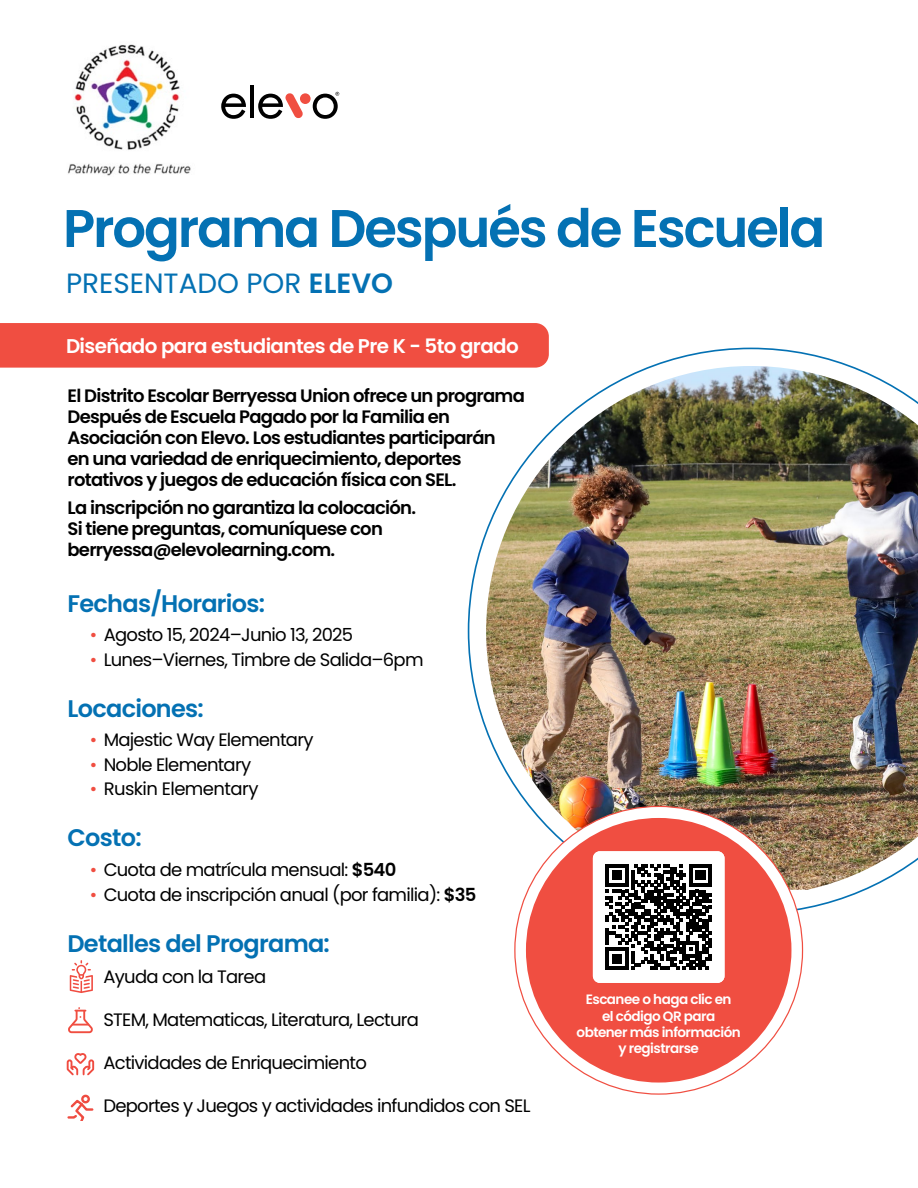
<style>
.page{position:relative;width:918px;height:1188px;background:#fff}
.page>*{position:absolute;margin:0;border:0;box-sizing:border-box;transform-origin:0 0}
.t1{font:600 52.95px "Poppins";letter-spacing:-.04em;color:#0471b3}
.t2{font:27.9px "Poppins";color:#0471b3}
.t3{font:600 24px "Poppins";letter-spacing:-.03em;color:#0471b3}
.t4{font:600 19.95px "Poppins";letter-spacing:-.03em;color:#fff}
.t5{font:18px "Poppins";letter-spacing:-.04em;color:#000}
.t6{font:600 18px/21px "Poppins";letter-spacing:-.04em;color:#000}
.t7{font:600 13.65px/16.4px "Poppins";letter-spacing:-.04em;color:#fff;text-align:center}
.s1{font-weight:600}
.s2{color:#f04e41}
</style>
<div class="page">
<svg style="left:468px;top:348px;width:398px;height:566px"></svg>
<img style="left:486px;top:366px;width:432px;height:524px">
<div style="left:515px;top:806px;width:288px;height:288px;background:#fff;border-radius:50%"></div>
<div style="left:526px;top:818px;width:265px;height:265px;background:#f04e41;border-radius:50%"></div>
<div style="left:593px;top:851px;width:132px;height:132px;background:#fff;border-radius:7px"></div>
<svg style="left:606px;top:864px;width:106px;height:106px"></svg>
<div style="left:300px;top:93px;width:11px;height:11px;background:#f04e41;border-radius:50%"></div>
<hr style="left:250px;top:85px;width:4px;height:33px;background:#000">
<svg style="left:221px;top:94px;width:25px;height:25px"></svg>
<svg style="left:258px;top:93px;width:45px;height:26px"></svg>
<svg style="left:313px;top:92px;width:26px;height:27px"></svg>
<div style="left:0;top:323px;width:549px;height:45px;background:#f04e41"></div>
<svg style="left:68px;top:1008px;width:25px;height:25px"></svg>
<div style="left:81px;top:1095px;width:9px;height:8px;border:2px solid #ef4c41;border-radius:50%"></div>
<svg style="left:67px;top:1098px;width:27px;height:23px"></svg>
<img style="left:67px;top:44px;width:124px;height:132px">
<svg style="left:67px;top:1053px;width:27px;height:22px"></svg>
<svg style="left:70px;top:960px;width:23px;height:33px"></svg>
<h1 class="t1" style="left:63px;top:198px;width:764px">Programa Después de Escuela</h1>
<h2 class="t2" style="left:66px;top:267px;width:329px">PRESENTADO POR <span class="s1">ELEVO</span></h2>
<p class="t4" style="left:66px;top:334px;width:454px">Diseñado para estudiantes de Pre K - 5to grado</p>
<p class="t6" style="left:68px;top:385px;width:459px">El Distrito Escolar Berryessa Union ofrece un programa Después de Escuela Pagado por la Familia en Asociación con Elevo. Los estudiantes participarán<br>en una variedad de enriquecimiento, deportes rotativos y juegos de educación física con SEL.</p>
<p class="t6" style="left:68px;top:497px;width:350px">La inscripción no garantiza la colocación.<br>Si tiene preguntas, comuníquese con berryessa@elevolearning.com.</p>
<h3 class="t3" style="left:68px;top:589px;width:199px">Fechas/Horarios:</h3>
<p class="t5" style="left:90px;top:624px;width:265px"><span class="s2">•</span> Agosto 15, 2024–Junio 13, 2025</p>
<p class="t5" style="left:90px;top:649px;width:335px"><span class="s2">•</span> Lunes–Viernes, Timbre de Salida–6pm</p>
<h3 class="t3" style="left:68px;top:695px;width:138px">Locaciones:</h3>
<p class="t5" style="left:90px;top:730px;width:225px"><span class="s2">•</span> Majestic Way Elementary</p>
<p class="t5" style="left:90px;top:755px;width:163px"><span class="s2">•</span> Noble Elementary</p>
<p class="t5" style="left:90px;top:778px;width:170px"><span class="s2">•</span> Ruskin Elementary</p>
<h3 class="t3" style="left:68px;top:824px;width:76px">Costo:</h3>
<p class="t5" style="left:90px;top:859px;width:308px"><span class="s2">•</span> Cuota de matrícula mensual: <span class="s1">$540</span></p>
<p class="t5" style="left:90px;top:884px;width:388px"><span class="s2">•</span> Cuota de inscripción anual (por familia): <span class="s1">$35</span></p>
<h3 class="t3" style="left:68px;top:930px;width:264px">Detalles del Programa:</h3>
<p class="t5" style="left:103px;top:967px;width:164px">Ayuda con la Tarea</p>
<p class="t5" style="left:103px;top:1009px;width:317px">STEM, Matematicas, Literatura, Lectura</p>
<p class="t5" style="left:103px;top:1052px;width:265px">Actividades de Enriquecimiento</p>
<p class="t5" style="left:103px;top:1095px;width:429px">Deportes y Juegos y actividades infundidos con SEL</p>
<p class="t7" style="left:577px;top:991px;width:166px">Escanee o haga clic en<br>el código QR para obtener más información y registrarse</p>
</div>
